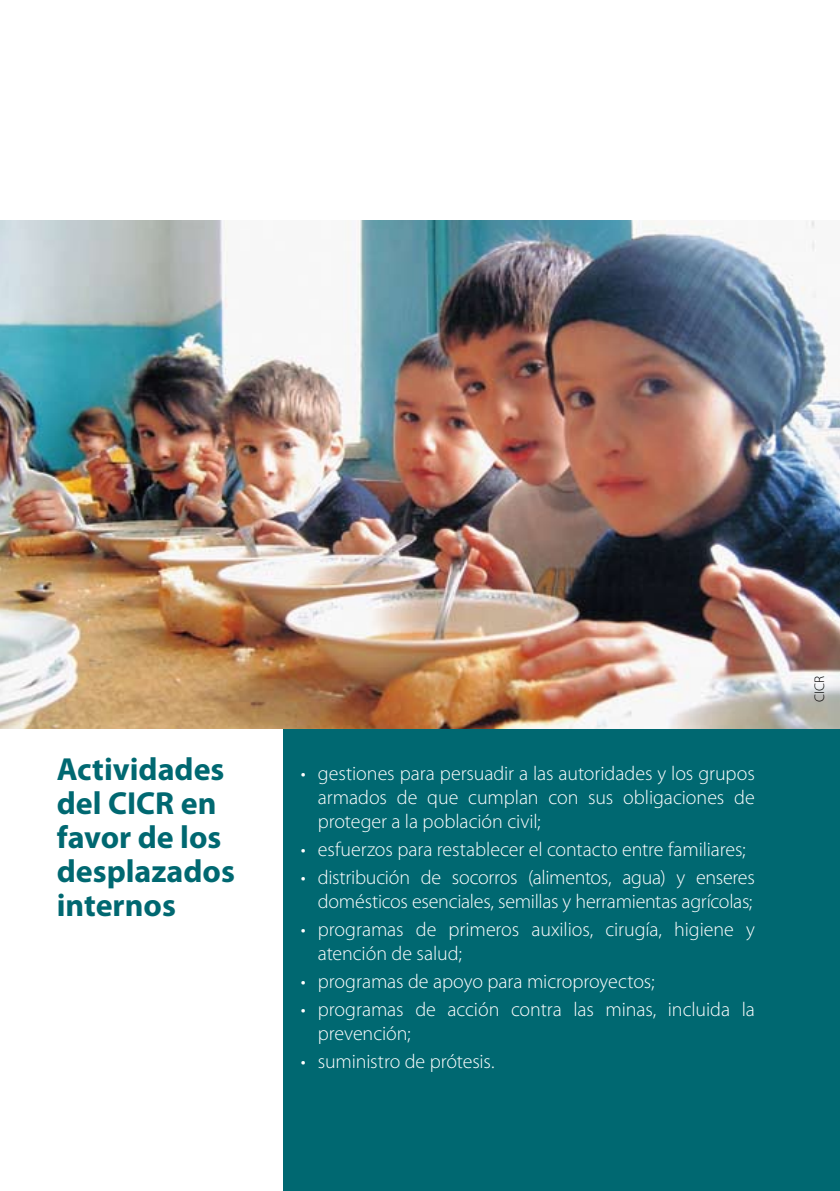
<style>
.page{position:relative;width:840px;height:1191px;background:#fff}
.page>*{position:absolute;margin:0;border:0;box-sizing:border-box;transform-origin:0 0}
.t1{font:700 32px/34px "Myriad Pro";color:#006871}
.t2{font:300 20px/24px "Myriad Pro";letter-spacing:-.005em;color:#fff}
.t3{font:300 14px "Myriad Pro";color:#000}
</style>
<div class="page">
<div style="left:283px;top:728px;width:556px;height:463px;background:#006871"></div>
<img style="left:0;top:220px;width:839px;height:508px">
<h1 class="t1" style="left:57px;top:753px;width:180px">Actividades del CICR en favor de los desplazados internos</h1>
<p class="t2" style="left:317px;top:761px;width:438px;text-align:justify;text-indent:-17px">• gestiones para persuadir a las autoridades y los grupos armados de que cumplan con sus obligaciones de proteger a la población civil;</p>
<p class="t2" style="left:300px;top:837px;width:446px">• esfuerzos para restablecer el contacto entre familiares;</p>
<p class="t2" style="left:300px;top:864px;width:455px;text-align:right">• distribución de socorros (alimentos, agua) y enseres domésticos esenciales, semillas y herramientas agrícolas;</p>
<p class="t2" style="left:317px;top:916px;width:438px;text-indent:-17px">• programas de primeros auxilios, cirugía, higiene y atención de salud;</p>
<p class="t2" style="left:300px;top:968px;width:355px">• programas de apoyo para microproyectos;</p>
<p class="t2" style="left:317px;top:996px;width:438px;text-indent:-17px">• programas de acción contra las minas, incluida la prevención;</p>
<p class="t2" style="left:300px;top:1048px;width:195px">• suministro de prótesis.</p>
<p class="t3" style="left:810px;top:702px;width:27px;rotate:-90deg">CICR</p>
</div>
